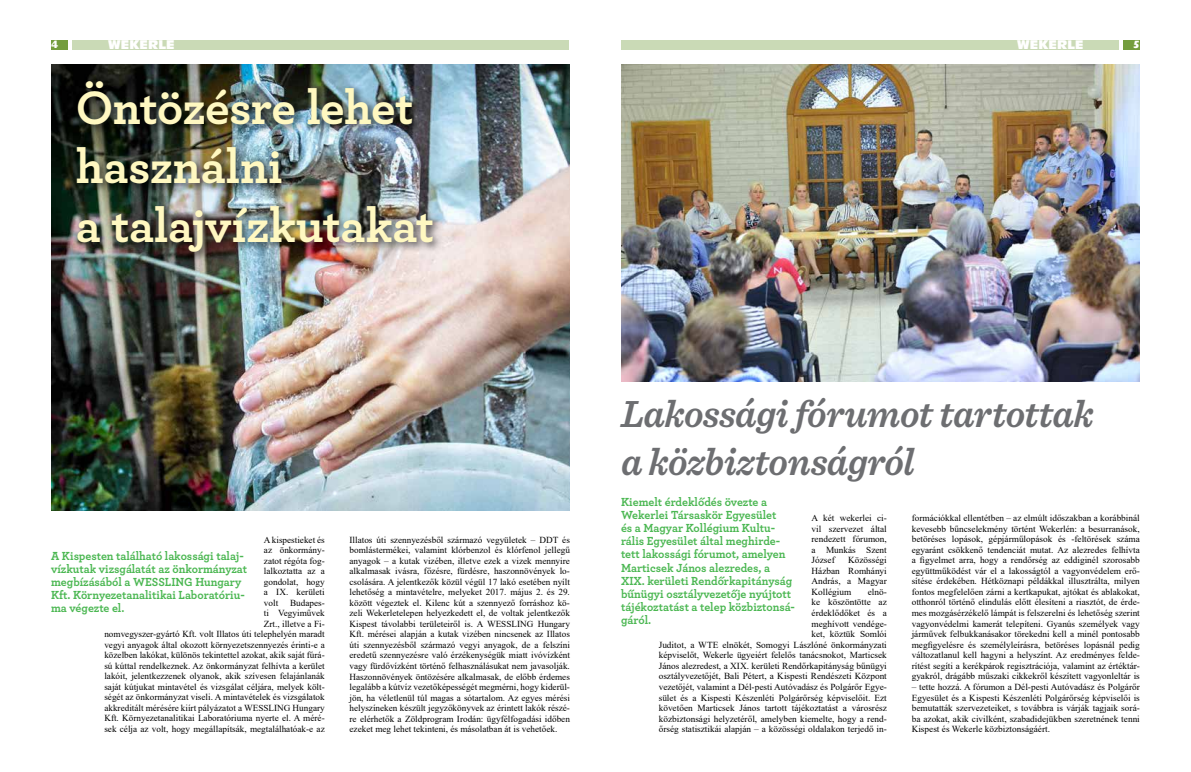
<style>
.page{position:relative;width:1191px;height:772px;background:#fff}
.page>*{position:absolute;margin:0;border:0;box-sizing:border-box;transform-origin:0 0}
.t1{font:700 49px/58.8px "Archer";letter-spacing:-.01em;color:#fff8c1}
.t2{font:italic 600 39.4px/47.3px "Sentinel";letter-spacing:-.015em;color:#6d6e71}
.t3{font:700 12.3px/13.1px "Archer";color:#4bb752;scale:.96 1}
.t4{font:12.3px "Antique Olive Compact";color:#fff}
.t5{font:12.2px "Antique Olive Compact";color:#fff}
.t6{font:800 10.5px "Gill Sans";color:#fff}
.t7{font:9.2px/10.6px "Times New Roman";color:#000;text-align:justify}
.s1{font-size:12px}
</style>
<div class="page">
<img style="left:51px;top:64px;width:519px;height:446px">
<div style="left:72px;top:77px;width:372px;height:186px;background:#000;opacity:.71"></div>
<div style="left:51px;top:40px;width:17px;height:10px;background:#749d3e"></div>
<div style="left:1123px;top:40px;width:16px;height:10px;background:#749d3e"></div>
<img style="left:621px;top:65px;width:519px;height:316px">
<div style="left:72px;top:40px;width:497px;height:10px;background:#cadab6"></div>
<div style="left:621px;top:40px;width:497px;height:10px;background:#cadab6"></div>
<p class="t6" style="left:51px;top:39px;width:9px">4</p>
<h3 class="t5" style="left:108px;top:37px;width:68px">WEKERLE</h3>
<h3 class="t4" style="left:1017px;top:37px;width:68px">WEKER<span class="s1">LE</span></h3>
<h1 class="t1" style="left:76px;top:75px;width:360px">Öntözésre lehet használni<br>a talajvízkutakat</h1>
<p class="t6" style="left:1132px;top:39px;width:9px">5</p>
<p class="t7" style="left:264px;top:533px;width:62px">A kispestieket és az önkormány&shy;zatot régóta fog&shy;lalkoztatta az a gondolat, hogy a IX. kerületi volt</p>
<h3 class="t3" style="left:51px;top:548px;width:206px">A Kispesten található lakossági talaj&shy;vízkutak vizsgálatát az önkormányzat megbízásából a WESSLING Hungary Kft. Környezetanalitikai Laboratóriu&shy;ma végezte el.</h3>
<p class="t7" style="left:104px;top:596px;width:222px;text-align:right">Budapes-<br>ti Vegyiművek<br>Zrt., illetve a Fi-<br>nomvegyszer-gyártó Kft. volt Illatos úti telephelyén maradt vegyi anyagok által okozott környezetszennyezés érinti-e a közelben lakókat, különös tekintettel azokat, akik saját fúrá&shy;sú kúttal rendelkeznek. Az önkormányzat felhívta a kerület lakóit, jelentkezzenek olyanok, akik szívesen felajánlanák saját kútjukat mintavétel és vizsgálat céljára, melyek költ&shy;ségét az önkormányzat viseli. A mintavételek és vizsgálatok akkreditált mérésére kiírt pályázatot a WESSLING Hungary Kft. Környezetanalitikai Laboratóriuma nyerte el. A méré&shy;sek célja az volt, hogy megállapítsák, megtalálhatóak-e az</p>
<p class="t7" style="left:349px;top:533px;width:222px">Illatos úti szennyezésből származó vegyületek – DDT és bomlástermékei, valamint klórbenzol és klórfenol jellegű anyagok – a kutak vizében, illetve ezek a vizek mennyire alkalmasak ivásra, főzésre, fürdésre, haszonnövények lo&shy;csolására. A jelentkezők közül végül 17 lakó esetében nyílt lehetőség a mintavételre, melyeket 2017. május 2. és 29. között végeztek el. Kilenc kút a szennyező forráshoz kö&shy;zeli Wekerletelepen helyezkedett el, de voltak jelentkezők Kispest távolabbi területeiről is. A WESSLING Hungary Kft. mérései alapján a kutak vizében nincsenek az Illatos úti szennyezésből származó vegyi anyagok, de a felszíni eredetű szennyezésre való érzékenységük miatt ivóvízként vagy fürdővízként történő felhasználásukat nem javasolják.<br>Haszonnövények öntözésére alkalmasak, de előbb érdemes legalább a kútvíz vezetőképességét megmérni, hogy kiderül&shy;jön, ha véletlenül túl magas a sótartalom. Az egyes mérési helyszíneken készült jegyzőkönyvek az érintett lakók részé&shy;re elérhetők a Zöldprogram Irodán: ügyfélfogadási időben ezeket meg lehet tekinteni, és másolatban át is vehetőek.</p>
<h2 class="t2" style="left:621px;top:388px;width:474px">Lakossági fórumot tartottak a közbiztonságról</h2>
<p class="t7" style="left:811px;top:512px;width:77px">A két wekerlei ci&shy;vil szervezet által rendezett fórumon, a Munkás Szent József</p>
<p class="t3" style="left:621px;top:494px;width:183px">Kiemelt érdeklődés övezte a<br>Wekerlei Társaskör Egyesület<br>és a Magyar Kollégium Kultu&shy;rális Egyesület által meghirde&shy;tett lakossági fórumot, amelyen<br>Marticsek János alezredes, a<br>XIX. kerületi Rendőrkapitányság bűnügyi osztályvezetője nyújtott tájékoztatást a telep közbiztonsá&shy;gáról.</p>
<p class="t7" style="left:911px;top:512px;width:230px">formációkkal ellentétben – az elmúlt időszakban a korábbinál kevesebb bűncselekmény történt Wekerlén: a besurranások, betöréses lopások, gépjárműlopások és -feltörések száma egyaránt csökkenő tendenciát mutat. Az alezredes felhívta a figyelmet arra, hogy a rendőrség az eddiginél szorosabb együttműködést vár el a lakosságtól a vagyonvédelem erő&shy;sítése érdekében. Hétköznapi példákkal illusztrálta, milyen fontos megfelelően zárni a kertkapukat, ajtókat és ablakokat, otthonról történő elindulás előtt élesíteni a riasztót, de érde&shy;mes mozgásérzékelő lámpát is felszerelni és lehetőség szerint vagyonvédelmi kamerát telepíteni. Gyanús személyek vagy járművek felbukkanásakor törekedni kell a minél pontosabb megfigyelésre és személyleírásra, betöréses lopásnál pedig változatlanul kell hagyni a helyszínt. Az eredményes felde&shy;rítést segíti a kerékpárok regisztrációja, valamint az értéktár&shy;gyakról, drágább műszaki cikkekről készített vagyonleltár is</p>
<p class="t7" style="left:911px;top:680px;width:230px">– tette hozzá. A fórumon a Dél-pesti Autóvadász és Polgárőr Egyesület és a Kispesti Készenléti Polgárőrség képviselői is bemutatták szervezeteiket, s továbbra is várják tagjaik sorá&shy;ba azokat, akik civilként, szabadidejükben szeretnének tenni Kispest és Wekerle közbiztonságáért.</p>
<p class="t7" style="left:811px;top:554px;width:77px;text-indent:37px">Közösségi Házban Romhányi András, a Magyar Kollégium</p>
<p class="t7" style="left:658px;top:585px;width:230px;text-align:right">elnö-<br>ke köszöntötte az<br>érdeklődőket és a<br>meghívott vendége-<br>ket, köztük Somlói<br>Juditot, a WTE elnökét, Somogyi Lászlóné önkormányzati képviselőt, Wekerle ügyeiért felelős tanácsnokot, Marticsek János alezredest, a XIX. kerületi Rendőrkapitányság bűnügyi osztályvezetőjét, Bali Pétert, a Kispesti Rendészeti Központ vezetőjét, valamint a Dél-pesti Autóvadász és Polgárőr Egye&shy;sület és a Kispesti Készenléti Polgárőrség képviselőit. Ezt követően Marticsek János tartott tájékoztatást a városrész közbiztonsági helyzetéről, amelyben kiemelte, hogy a rend&shy;őrség statisztikái alapján – a közösségi oldalakon terjedő in-</p>
</div>
